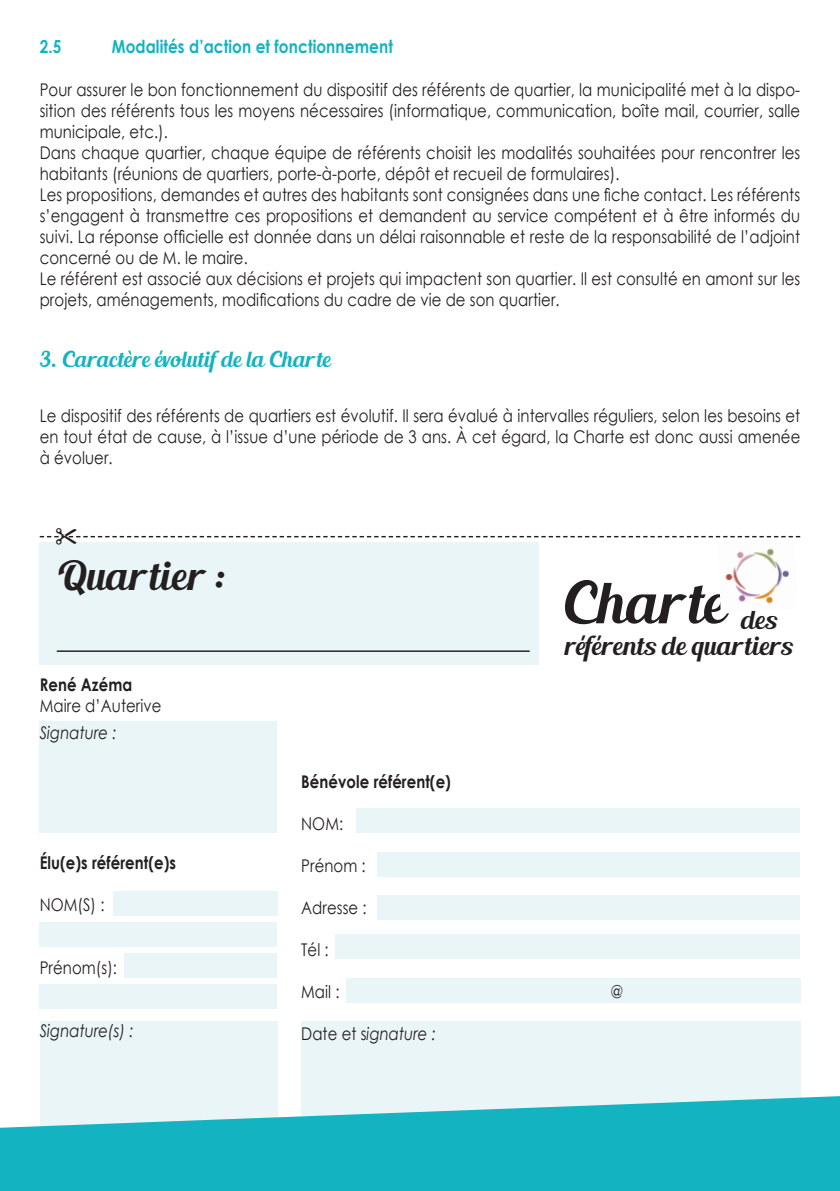
<style>
.page{position:relative;width:840px;height:1191px;background:#fff}
.page>*{position:absolute;margin:0;border:0;box-sizing:border-box;transform-origin:0 0}
.t1{font:57.8px "Blenda Script";letter-spacing:.01em;color:#231f20}
.t2{font:40px "Blenda Script";letter-spacing:.01em;color:#231f20}
.t3{font:26px "Blenda Script";letter-spacing:.01em;color:#231f20}
.t4{font:21.8px "Blenda Script";letter-spacing:.01em;color:#13b3c1}
.t5{font:700 18px "Century Gothic";letter-spacing:.005em;color:#13b3c1;scale:.85 1}
.t6{font:17.4px/21px "Century Gothic";letter-spacing:.005em;color:#231f20;text-align:justify;scale:.85 1}
.t7{font:700 17.4px "Century Gothic";letter-spacing:.005em;color:#231f20;scale:.85 1}
.t8{font:italic 17.4px "Century Gothic";letter-spacing:.005em;color:#231f20;scale:.85 1}
.s1{font-style:normal}
</style>
<div class="page">
<img style="left:725px;top:548px;width:64px;height:56px">
<div style="left:346px;top:977px;width:453px;height:25px;background:#eaf5f7"></div>
<div style="left:301px;top:1021px;width:498px;height:138px;background:#eaf5f7"></div>
<div style="left:40px;top:721px;width:237px;height:112px;background:#eaf5f7"></div>
<div style="left:40px;top:1021px;width:238px;height:116px;background:#eaf5f7"></div>
<svg style="left:0;top:1096px;width:839px;height:95px;fill:#13b3c1"></svg>
<svg style="left:128px;top:350px;width:3px;height:5px"></svg>
<div style="left:40px;top:542px;width:498px;height:122px;background:#eaf5f7"></div>
<div style="left:113px;top:891px;width:164px;height:24px;background:#eaf5f7"></div>
<div style="left:356px;top:808px;width:443px;height:25px;background:#eaf5f7"></div>
<div style="left:377px;top:852px;width:422px;height:24px;background:#eaf5f7"></div>
<div style="left:377px;top:895px;width:422px;height:25px;background:#eaf5f7"></div>
<div style="left:335px;top:934px;width:464px;height:25px;background:#eaf5f7"></div>
<div style="left:124px;top:953px;width:153px;height:24px;background:#eaf5f7"></div>
<div style="left:40px;top:922px;width:237px;height:24px;background:#eaf5f7"></div>
<div style="left:40px;top:984px;width:237px;height:24px;background:#eaf5f7"></div>
<hr style="left:57px;top:650px;width:472px;height:2px;background:#231f20">
<svg style="left:40px;top:535px;width:759px;height:9px"></svg>
<p class="t5" style="left:40px;top:33px;width:27px">2.5</p>
<p class="t5" style="left:112px;top:33px;width:332px">Modalités d’action et fonctionnement</p>
<p class="t6" style="left:40px;top:79px;width:895px">Pour assurer le bon fonctionnement du dispositif des référents de quartier, la municipalité met à la dispo&shy;sition des référents tous les moyens nécessaires (informatique, communication, boîte mail, courrier, salle municipale, etc.).</p>
<p class="t6" style="left:40px;top:142px;width:895px">Dans chaque quartier, chaque équipe de référents choisit les modalités souhaitées pour rencontrer les habitants (réunions de quartiers, porte-à-porte, dépôt et recueil de formulaires).</p>
<p class="t6" style="left:40px;top:184px;width:895px">Les propositions, demandes et autres des habitants sont consignées dans une fiche contact. Les référents s’engagent à transmettre ces propositions et demandent au service compétent et à être informés du suivi. La réponse officielle est donnée dans un délai raisonnable et reste de la responsabilité de l’adjoint concerné ou de M. le maire.</p>
<p class="t6" style="left:40px;top:268px;width:895px">Le référent est associé aux décisions et projets qui impactent son quartier. Il est consulté en amont sur les projets, aménagements, modifications du cadre de vie de son quartier.</p>
<p class="t4" style="left:40px;top:345px;width:292px">3. Caractere évolutif de la Charte</p>
<p class="t6" style="left:40px;top:404px;width:895px">Le dispositif des référents de quartiers est évolutif. Il sera évalué à intervalles réguliers, selon les besoins et en tout état de cause, à l’issue d’une période de 3 ans. À cet égard, la Charte est donc aussi amenée à évoluer.</p>
<p class="t2" style="left:57px;top:550px;width:170px">Quartier :</p>
<p class="t7" style="left:40px;top:671px;width:110px">René Azéma</p>
<p class="t6" style="left:40px;top:695px;width:145px">Maire d’Auterive</p>
<p class="t8" style="left:40px;top:720px;width:92px">Signature :</p>
<p class="t7" style="left:40px;top:850px;width:162px">Élu(e)s référent(e)s</p>
<p class="t6" style="left:40px;top:894px;width:78px">NOM(S) :</p>
<p class="t6" style="left:40px;top:957px;width:92px">Prénom(s):</p>
<p class="t8" style="left:40px;top:1019px;width:112px">Signature(s) :</p>
<p class="t1" style="left:562px;top:565px;width:163px">Charte</p>
<p class="t3" style="left:740px;top:603px;width:37px">des</p>
<p class="t3" style="left:563px;top:629px;width:230px">référents de quartiers</p>
<p class="t7" style="left:301px;top:769px;width:177px">Bénévole référent(e)</p>
<p class="t6" style="left:301px;top:813px;width:51px">NOM:</p>
<p class="t6" style="left:301px;top:855px;width:77px">Prénom :</p>
<p class="t6" style="left:301px;top:897px;width:78px">Adresse :</p>
<p class="t6" style="left:301px;top:939px;width:34px">Tél :</p>
<p class="t6" style="left:301px;top:981px;width:47px">Mail :</p>
<p class="t6" style="left:610px;top:981px;width:17px">@</p>
<p class="t8" style="left:301px;top:1022px;width:160px"><span class="s1">Date et s</span>ignature :</p>
</div>
